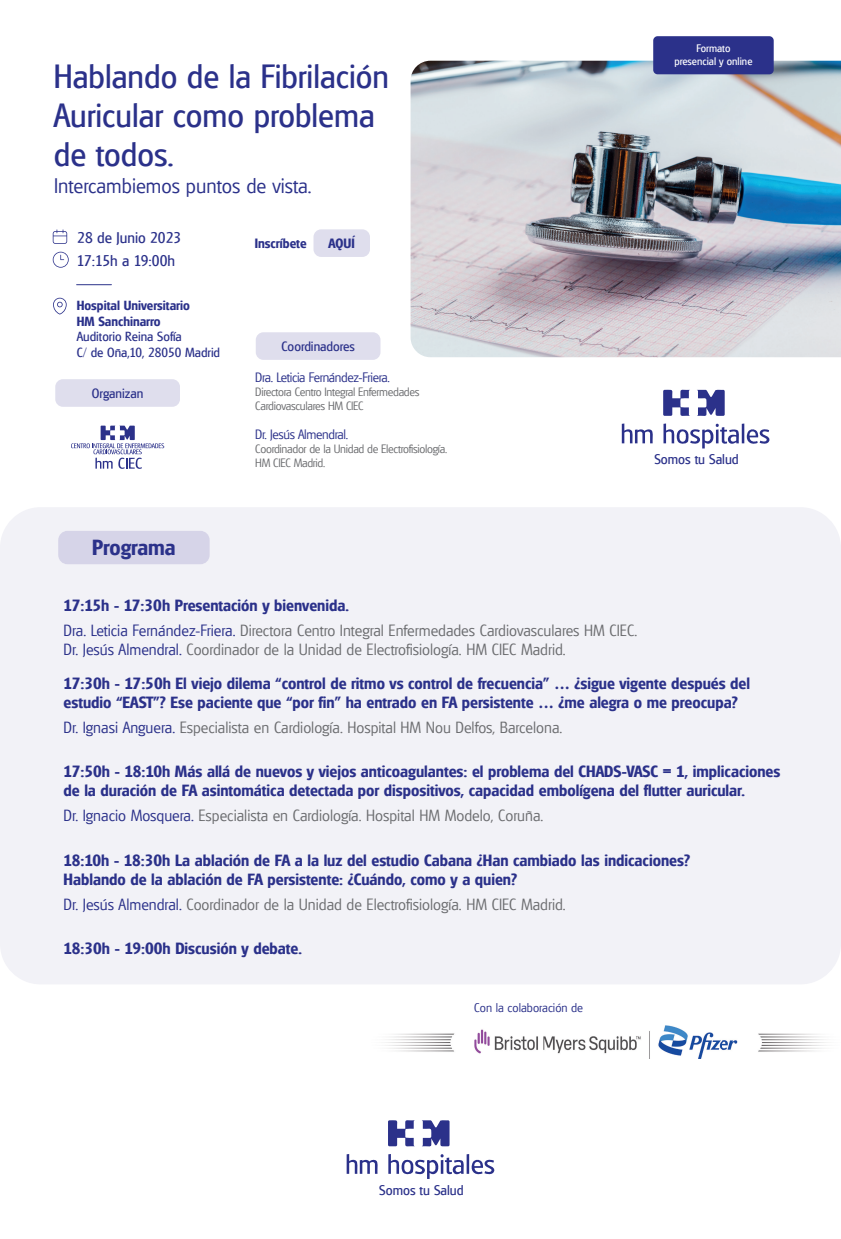
<style>
.page{position:relative;width:841px;height:1239px;background:#fff}
.page>*{position:absolute;margin:0;border:0;box-sizing:border-box;transform-origin:0 0}
.t1{font:32.64px/39.2px "Glasgow";color:#2b318a}
.t2{font:700 21.26px "Glasgow";color:#2b318a}
.t3{font:300 20.56px "Glasgow";color:#2b318a}
.t4{font:700 15.84px/19px "Glasgow";color:#2b318a}
.t5{font:300 15.75px/18.9px "Glasgow";color:#6c6d70}
.t6{font:15.05px/22.3px "Glasgow";color:#2b318a}
.t7{font:13.65px "Glasgow";color:#2b318a}
.t8{font:300 13.21px "Glasgow";letter-spacing:-.025em;color:#2b318a}
.t9{font:13.12px "Glasgow";color:#2b318a}
.t10{font:700 13.12px "Glasgow";color:#2b318a}
.t11{font:12.86px/15.5px "Glasgow";color:#2b318a}
.t12{font:700 12.86px/15.5px "Glasgow";color:#2b318a}
.t13{font:300 12.25px "Glasgow";color:#2b318a}
.t14{font:300 11.72px/14.1px "Glasgow";letter-spacing:-.025em;color:#6c6d70}
.t15{font:10.59px/12.7px "Glasgow";color:#fff;text-align:center}
.s1{color:#2b318a}
</style>
<div class="page">
<div style="left:0;top:507px;width:840px;height:477px;background:#f2f2f7"></div>
<img style="left:410px;top:61px;width:430px;height:296px">
<svg style="left:53px;top:229px;width:14px;height:15px"></svg>
<svg style="left:53px;top:252px;width:16px;height:16px"></svg>
<svg style="left:53px;top:298px;width:14px;height:16px"></svg>
<svg style="left:71px;top:425px;width:93px;height:44px"></svg>
<div style="left:653px;top:36px;width:120px;height:38px;background:#2b318a;border-radius:4px"></div>
<div style="left:55px;top:379px;width:125px;height:28px;background:#dfdeed;border-radius:8px"></div>
<div style="left:255px;top:332px;width:125px;height:28px;background:#dfdeed;border-radius:8px"></div>
<div style="left:313px;top:229px;width:57px;height:28px;background:#dfdeed;border-radius:8px"></div>
<hr style="left:77px;top:284px;width:34px;height:1px;background:#2b318a">
<div style="left:58px;top:531px;width:151px;height:33px;background:#d6d4e8;border-radius:9px"></div>
<svg style="left:346px;top:1154px;width:32px;height:19px"></svg>
<svg style="left:388px;top:1120px;width:107px;height:59px"></svg>
<svg style="left:621px;top:423px;width:32px;height:20px"></svg>
<svg style="left:663px;top:389px;width:107px;height:60px"></svg>
<img style="left:386px;top:1025px;width:440px;height:33px">
<h1 class="t1" style="left:54px;top:56px;width:336px">Hablando de la Fibrilación<br>Auricular como problema de todos.</h1>
<p class="t3" style="left:54px;top:174px;width:259px">Intercambiemos puntos de vista.</p>
<p class="t6" style="left:77px;top:227px;width:106px">28 de Junio 2023<br>17:15h a 19:00h</p>
<p class="t12" style="left:77px;top:297px;width:114px">Hospital Universitario<br>HM Sanchinarro</p>
<p class="t11" style="left:77px;top:328px;width:145px">Auditorio Reina Sofía<br>C/ de Oña,10, 28050 Madrid</p>
<p class="t9" style="left:92px;top:385px;width:53px">Organizan</p>
<p class="t10" style="left:254px;top:235px;width:53px">Inscríbete</p>
<p class="t10" style="left:328px;top:235px;width:28px">AQUÍ</p>
<p class="t9" style="left:281px;top:338px;width:75px">Coordinadores</p>
<p class="t8" style="left:255px;top:369px;width:136px">Dra. Leticia Fernández-Friera.</p>
<p class="t14" style="left:255px;top:385px;width:166px">Directora Centro Integral Enfermedades<br>Cardiovasculares HM CIEC</p>
<p class="t8" style="left:255px;top:426px;width:94px">Dr. Jesús Almendral.</p>
<p class="t14" style="left:255px;top:442px;width:193px">Coordinador de la Unidad de Electrofisiología.<br>HM CIEC Madrid.</p>
<p class="t15" style="left:674px;top:42px;width:79px">Formato presencial y online</p>
<p class="t7" style="left:654px;top:451px;width:86px">Somos tu Salud</p>
<h2 class="t2" style="left:92px;top:534px;width:85px">Programa</h2>
<p class="t4" style="left:64px;top:596px;width:287px">17:15h - 17:30h Presentación y bienvenida.</p>
<p class="t5" style="left:64px;top:621px;width:574px"><span class="s1">Dra. Leticia Fernández-Friera.</span> Directora Centro Integral Enfermedades Cardiovasculares HM CIEC.<br><span class="s1">Dr. Jesús Almendral.</span> Coordinador de la Unidad de Electrofisiología. HM CIEC Madrid.</p>
<p class="t4" style="left:64px;top:673px;width:687px">17:30h - 17:50h El viejo dilema “control de ritmo vs control de frecuencia” … ¿sigue vigente después del estudio “EAST”? Ese paciente que “por fin” ha entrado en FA persistente … ¿me alegra o me preocupa?</p>
<p class="t5" style="left:64px;top:718px;width:500px"><span class="s1">Dr. Ignasi Anguera.</span> Especialista en Cardiología. Hospital HM Nou Delfos, Barcelona.</p>
<p class="t4" style="left:64px;top:761px;width:718px">17:50h - 18:10h Más allá de nuevos y viejos anticoagulantes: el problema del CHADS-VASC = 1, implicaciones de la duración de FA asintomática detectada por dispositivos, capacidad embolígena del flutter auricular.</p>
<p class="t5" style="left:64px;top:806px;width:481px"><span class="s1">Dr. Ignacio Mosquera.</span> Especialista en Cardiología. Hospital HM Modelo, Coruña.</p>
<p class="t4" style="left:64px;top:850px;width:627px">18:10h - 18:30h La ablación de FA a la luz del estudio Cabana ¿Han cambiado las indicaciones?<br>Hablando de la ablación de FA persistente: ¿Cuándo, como y a quien?</p>
<p class="t5" style="left:64px;top:894px;width:503px"><span class="s1">Dr. Jesús Almendral.</span> Coordinador de la Unidad de Electrofisiología. HM CIEC Madrid.</p>
<p class="t4" style="left:64px;top:938px;width:239px">18:30h - 19:00h Discusión y debate.</p>
<p class="t13" style="left:474px;top:1000px;width:110px">Con la colaboración de</p>
<p class="t7" style="left:379px;top:1181px;width:86px">Somos tu Salud</p>
</div>
